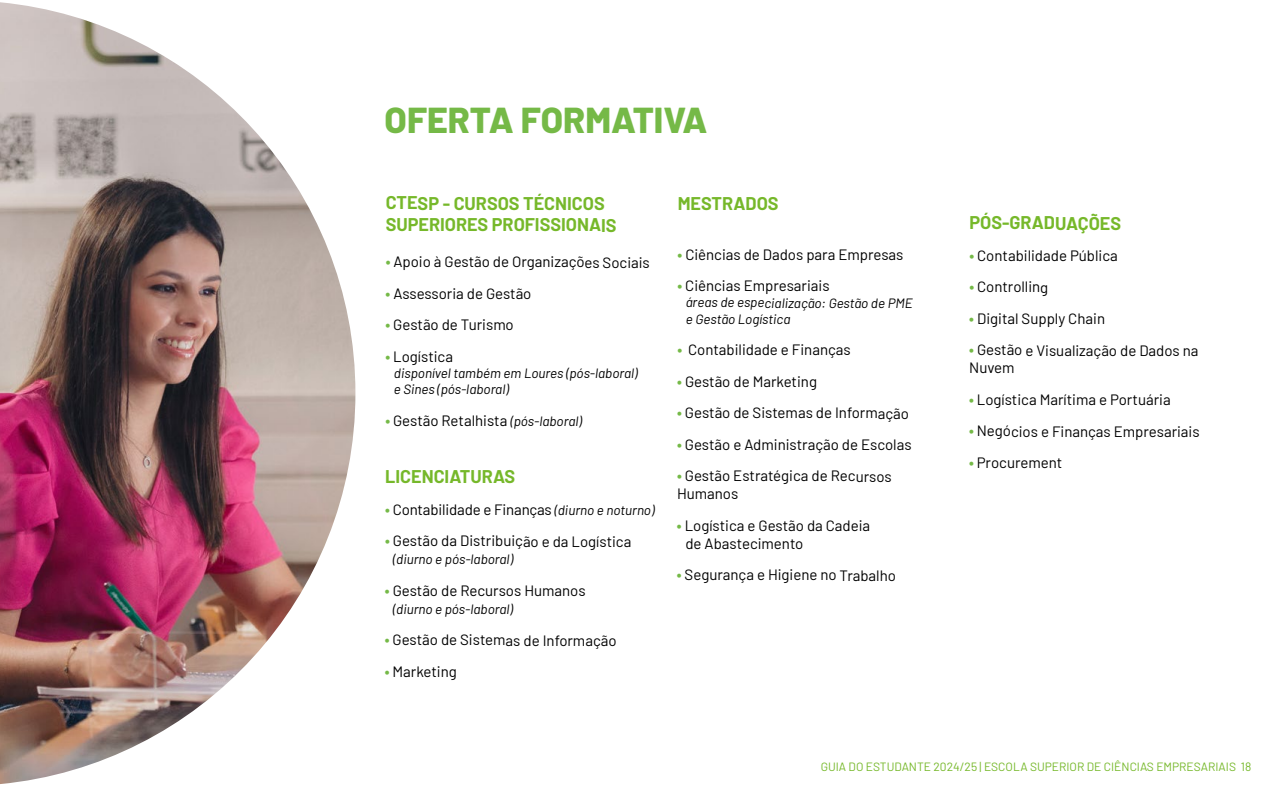
<style>
.page{position:relative;width:1263px;height:787px;background:#fff}
.page>*{position:absolute;margin:0;border:0;box-sizing:border-box;transform-origin:0 0}
.t1{font:800 36px "Barlow";color:#75b947}
.t2{font:700 18px/21.6px "Barlow";letter-spacing:-.005em;color:#76b82a}
.t3{font:15px/17.9px "Barlow";letter-spacing:-.005em;color:#000}
.t4{font:italic 13.5px/16px "Barlow";letter-spacing:-.005em;color:#000}
.t5{font:12px "Barlow";color:#76b82a}
.s1{font-weight:700;color:#75b947}
.s2{font-style:italic;font-size:13.5px}
</style>
<div class="page">
<img style="left:0;top:2px;width:355px;height:782px">
<h1 class="t1" style="left:385px;top:93px;width:324px">OFERTA FORMATIVA</h1>
<p class="t2" style="left:386px;top:191px;width:232px">CTESP - CURSOS TÉCNICOS<br>SUPERIORES PROFISSIONAIS</p>
<p class="t3" style="left:386px;top:252px;width:266px"><span class="s1">•</span> Apoio à Gestão de Organizações Sociais</p>
<p class="t3" style="left:386px;top:283px;width:147px"><span class="s1">•</span> Assessoria de Gestão</p>
<p class="t3" style="left:386px;top:315px;width:130px"><span class="s1">•</span> Gestão de Turismo</p>
<p class="t3" style="left:385px;top:346px;width:69px"><span class="s1">•</span> Logística</p>
<p class="t4" style="left:394px;top:364px;width:245px">disponível também em Loures (pós-laboral) e Sines (pós-laboral)</p>
<p class="t3" style="left:385px;top:410px;width:198px"><span class="s1">•</span> Gestão Retalhista <span class="s2">(pós-laboral)</span></p>
<p class="t2" style="left:385px;top:464px;width:131px">LICENCIATURAS</p>
<p class="t3" style="left:385px;top:499px;width:271px"><span class="s1">•</span> Contabilidade e Finanças <span class="s2">(diurno e noturno)</span></p>
<p class="t3" style="left:385px;top:531px;width:248px"><span class="s1">•</span> Gestão da Distribuição e da Logística</p>
<p class="t4" style="left:393px;top:550px;width:122px">(diurno e pós-laboral)</p>
<p class="t3" style="left:385px;top:580px;width:202px"><span class="s1">•</span> Gestão de Recursos Humanos</p>
<p class="t4" style="left:393px;top:600px;width:122px">(diurno e pós-laboral)</p>
<p class="t3" style="left:385px;top:630px;width:233px"><span class="s1">•</span> Gestão de Sistemas de Informação</p>
<p class="t3" style="left:385px;top:661px;width:74px"><span class="s1">•</span> Marketing</p>
<p class="t2" style="left:678px;top:191px;width:102px">MESTRADOS</p>
<p class="t3" style="left:677px;top:244px;width:227px"><span class="s1">•</span> Ciências de Dados para Empresas</p>
<p class="t3" style="left:677px;top:276px;width:154px"><span class="s1">•</span> Ciências Empresariais</p>
<p class="t4" style="left:686px;top:293px;width:228px">áreas de especialização: Gestão de PME e Gestão Logística</p>
<p class="t3" style="left:677px;top:340px;width:175px"><span class="s1">•</span> Contabilidade e Finanças</p>
<p class="t3" style="left:677px;top:371px;width:141px"><span class="s1">•</span> Gestão de Marketing</p>
<p class="t3" style="left:677px;top:403px;width:233px"><span class="s1">•</span> Gestão de Sistemas de Informação</p>
<p class="t3" style="left:677px;top:434px;width:236px"><span class="s1">•</span> Gestão e Administração de Escolas</p>
<p class="t3" style="left:677px;top:466px;width:216px"><span class="s1">•</span> Gestão Estratégica de Recursos<br>Humanos</p>
<p class="t3" style="left:685px;top:515px;width:186px;text-indent:-8px"><span class="s1">•</span> Logística e Gestão da Cadeia de Abastecimento</p>
<p class="t3" style="left:677px;top:565px;width:221px"><span class="s1">•</span> Segurança e Higiene no Trabalho</p>
<p class="t2" style="left:969px;top:211px;width:153px">PÓS-GRADUAÇÕES</p>
<p class="t3" style="left:969px;top:245px;width:150px"><span class="s1">•</span> Contabilidade Pública</p>
<p class="t3" style="left:969px;top:277px;width:81px"><span class="s1">•</span> Controlling</p>
<p class="t3" style="left:969px;top:308px;width:137px"><span class="s1">•</span> Digital Supply Chain</p>
<p class="t3" style="left:969px;top:340px;width:231px"><span class="s1">•</span> Gestão e Visualização de Dados na<br>Nuvem</p>
<p class="t3" style="left:969px;top:389px;width:203px"><span class="s1">•</span> Logística Marítima e Portuária</p>
<p class="t3" style="left:969px;top:421px;width:232px"><span class="s1">•</span> Negócios e Finanças Empresariais</p>
<p class="t3" style="left:969px;top:452px;width:95px"><span class="s1">•</span> Procurement</p>
<p class="t5" style="left:821px;top:758px;width:432px">GUIA DO ESTUDANTE 2024/25 | ESCOLA SUPERIOR DE CIÊNCIAS EMPRESARIAIS 18</p>
</div>
